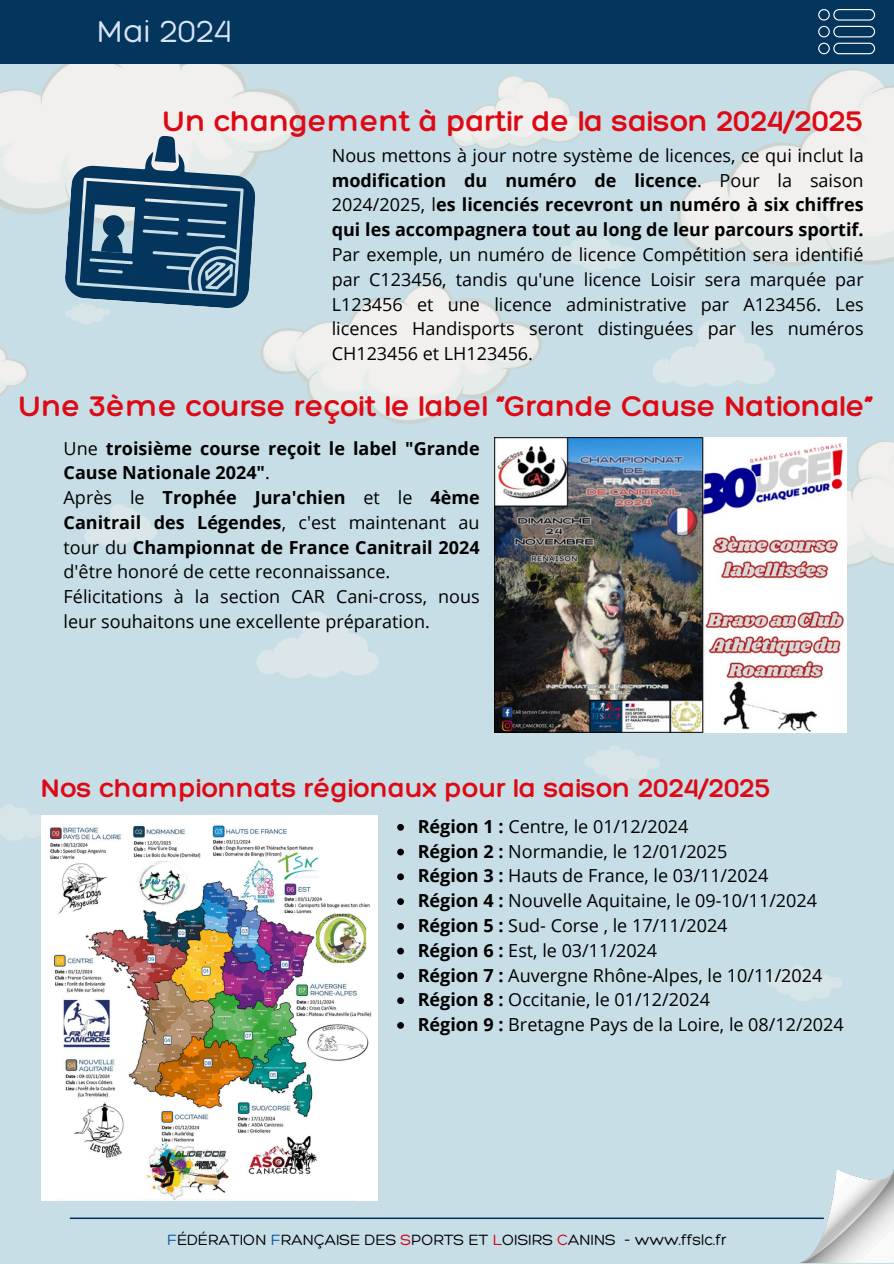
<style>
.page{position:relative;width:894px;height:1264px;background:#fff}
.page>*{position:absolute;margin:0;border:0;box-sizing:border-box;transform-origin:0 0}
.t1{font:300 33px "Hero";color:#d9e5f4}
.t2{font:300 30.75px "Hero";color:#dd0a16}
.t3{font:300 27.75px "Hero";color:#dd0a16}
.t4{font:18px/24.8px "Open Sans";color:#000}
.t5{font:300 16.2px "Hero";color:#000}
.s1{font-weight:700}
.s2{color:#0057a5}
.s3{color:#d30014}
</style>
<div class="page">
<img style="left:0;top:63px;width:893px;height:1200px">
<div style="left:0;top:0;width:893px;height:63px;background:#04355d"></div>
<svg style="left:818px;top:43px;width:56px;height:11px"></svg>
<svg style="left:818px;top:9px;width:56px;height:28px"></svg>
<img style="left:799px;top:1169px;width:93px;height:93px">
<hr style="left:70px;top:1217px;width:753px;height:1px;background:#00315f">
<img style="left:494px;top:437px;width:351px;height:295px">
<svg style="left:64px;top:135px;width:194px;height:174px;background:#5b7d95"></svg>
<img style="left:41px;top:815px;width:337px;height:385px">
<svg style="left:397px;top:824px;width:7px;height:6px"></svg>
<svg style="left:397px;top:848px;width:7px;height:7px"></svg>
<svg style="left:397px;top:873px;width:7px;height:7px"></svg>
<svg style="left:397px;top:898px;width:7px;height:7px"></svg>
<svg style="left:397px;top:923px;width:7px;height:6px"></svg>
<svg style="left:397px;top:947px;width:7px;height:7px"></svg>
<svg style="left:397px;top:972px;width:7px;height:7px"></svg>
<svg style="left:397px;top:997px;width:7px;height:7px"></svg>
<svg style="left:397px;top:1022px;width:7px;height:6px"></svg>
<p class="t1" style="left:97px;top:11px;width:136px">Mai 2024</p>
<p class="t2" style="left:162px;top:102px;width:702px">Un changement à partir de la saison 2024/2025</p>
<h3 class="t4" style="left:331px;top:143px;width:533px;text-align:justify">Nous mettons à jour notre système de licences, ce qui inclut la <span class="s1">modification du numéro de licence</span>. Pour la saison 2024/2025, l<span class="s1">es licenciés recevront un numéro à six chiffres qui les accompagnera tout au long de leur parcours sportif.<br></span>Par exemple, un numéro de licence Compétition sera identifié par C123456, tandis qu'une licence Loisir sera marquée par L123456 et une licence administrative par A123456. Les licences Handisports seront distinguées par les numéros CH123456 et LH123456.</h3>
<h1 class="t2" style="left:18px;top:387px;width:855px">Une 3ème course reçoit le label “Grande Cause Nationale”</h1>
<h3 class="t4" style="left:64px;top:435px;width:417px">Une <span class="s1">troisième course reçoit le label "Grande Cause Nationale 2024"</span>.<br>Après le <span class="s1">Trophée Jura'chien</span> et le <span class="s1">4ème Canitrail des Légendes</span>, c'est maintenant au tour du <span class="s1">Championnat de France Canitrail 2024 </span>d'être honoré de cette reconnaissance.<br>Félicitations à la section CAR Cani-cross, nous leur souhaitons une excellente préparation.</h3>
<h2 class="t3" style="left:41px;top:771px;width:731px">Nos championnats régionaux pour la saison 2024/2025</h2>
<p class="t4" style="left:417px;top:813px;width:272px"><span class="s1">Région 1 :</span> Centre, le 01/12/2024</p>
<p class="t4" style="left:417px;top:838px;width:311px"><span class="s1">Région 2 :</span> Normandie, le 12/01/2025</p>
<p class="t4" style="left:417px;top:863px;width:352px"><span class="s1">Région 3 :</span> Hauts de France, le 03/11/2024</p>
<p class="t4" style="left:417px;top:887px;width:401px"><span class="s1">Région 4 :</span> Nouvelle Aquitaine, le 09-10/11/2024</p>
<p class="t4" style="left:417px;top:912px;width:311px"><span class="s1">Région 5 :</span> Sud- Corse , le 17/11/2024</p>
<p class="t4" style="left:417px;top:937px;width:241px"><span class="s1">Région 6 :</span> Est, le 03/11/2024</p>
<p class="t4" style="left:417px;top:962px;width:406px"><span class="s1">Région 7 :</span> Auvergne Rhône-Alpes, le 10/11/2024</p>
<p class="t4" style="left:417px;top:986px;width:294px"><span class="s1">Région 8 :</span> Occitanie, le 01/12/2024</p>
<p class="t4" style="left:417px;top:1011px;width:427px"><span class="s1">Région 9 :</span> Bretagne Pays de la Loire, le 08/12/2024</p>
<p class="t5" style="left:167px;top:1229px;width:561px"><span class="s2">F</span>ÉDÉRATION <span class="s2">F</span>RANÇAISE DES <span class="s3">S</span>PORTS ET <span class="s3">L</span>OISIRS <span class="s3">C</span>ANINS - www.ffslc.fr</p>
</div>
